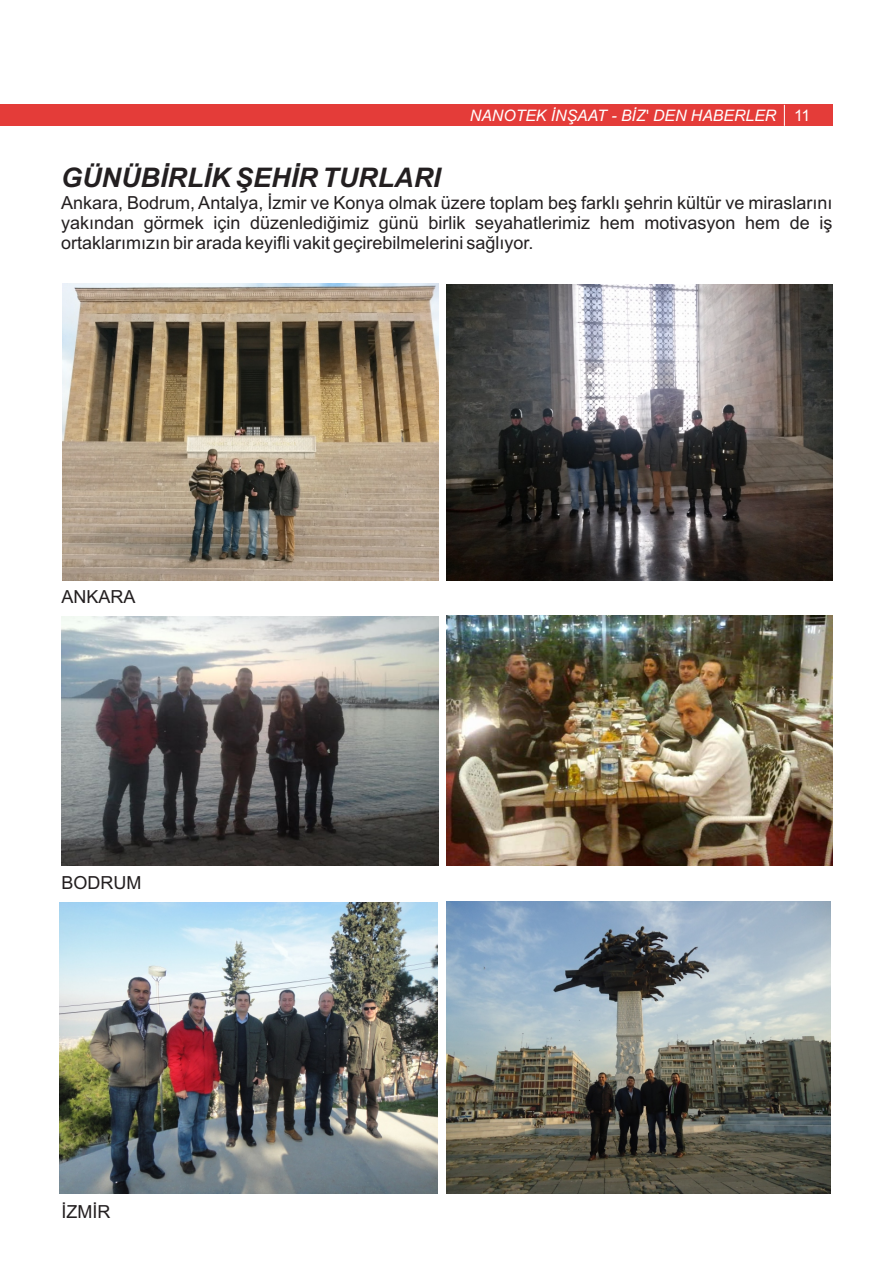
<style>
.page{position:relative;width:893px;height:1262px;background:#fff}
.page>*{position:absolute;margin:0;border:0;box-sizing:border-box;transform-origin:0 0}
.t1{font:italic 700 27px "Arial";color:#231f20}
.t2{font:18px/20.1px "Arial";color:#231f20;text-align:justify}
.t3{font:italic 15.9px "Arial";color:#fff}
.s1{font-family:"Calibri";font-style:normal;font-size:16.5px}
.s2{font-style:normal}
</style>
<div class="page">
<div style="left:0;top:105px;width:832px;height:21px;background:#e43c39"></div>
<svg style="left:784px;top:105px;width:1px;height:21px"></svg>
<img style="left:446px;top:615px;width:386px;height:250px">
<img style="left:61px;top:617px;width:377px;height:248px">
<img style="left:62px;top:283px;width:376px;height:297px">
<img style="left:446px;top:284px;width:386px;height:296px">
<img style="left:60px;top:902px;width:377px;height:291px">
<img style="left:446px;top:901px;width:384px;height:292px">
<p class="t3" style="left:470px;top:110px;width:342px">NANOTEK İNŞAAT - BİZ<span class="s1">'</span> DEN HABERLER <span class="s2">11</span></p>
<h1 class="t1" style="left:61px;top:167px;width:381px">GÜNÜBİRLİK ŞEHİR TURLARI</h1>
<p class="t2" style="left:61px;top:194px;width:772px">Ankara, Bodrum, Antalya, İzmir ve Konya olmak üzere toplam beş farklı şehrin kültür ve miraslarını yakından görmek için düzenlediğimiz günü birlik seyahatlerimiz hem motivasyon hem de iş ortaklarımızın bir arada keyifli vakit geçirebilmelerini sağlıyor.</p>
<p class="t2" style="left:61px;top:588px;width:76px">ANKARA</p>
<p class="t2" style="left:61px;top:874px;width:81px">BODRUM</p>
<p class="t2" style="left:61px;top:1203px;width:50px">İZMİR</p>
</div>
